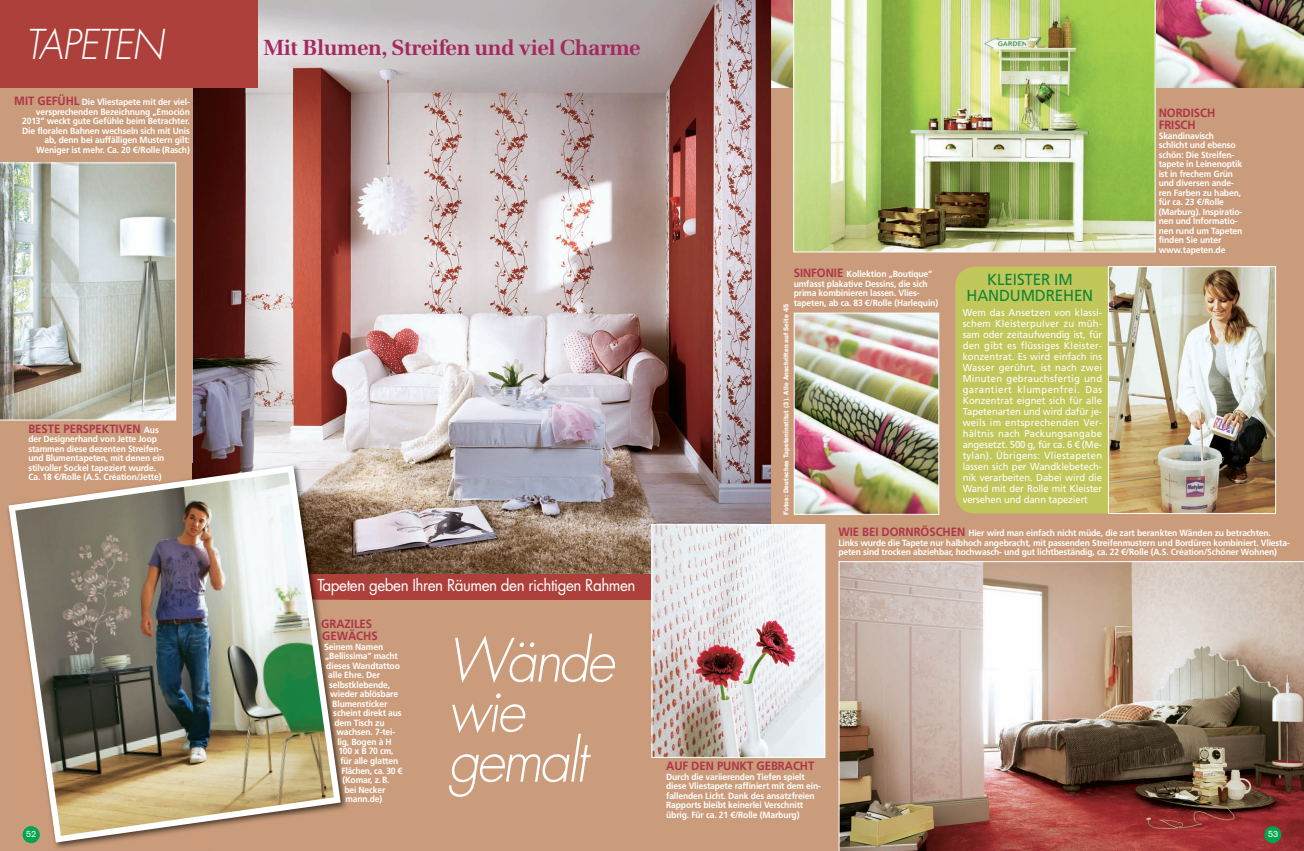
<style>
.page{position:relative;width:1304px;height:851px;background:#fff}
.page>*{position:absolute;margin:0;border:0;box-sizing:border-box;transform-origin:0 0}
.t1{font:italic 300 58px/50px "Futura LT";letter-spacing:-.05em;color:#fff;scale:.95 1}
.t2{font:italic 300 40px "Futura LT";letter-spacing:-.025em;color:#fff;scale:.95 1}
.t3{font:700 21.5px "Emona";letter-spacing:-.02em;color:#a5285f}
.t4{font:16px "Futura LT";letter-spacing:-.03em;color:#fff;scale:.95 1}
.t5{font:16px/16px "Frutiger LT";letter-spacing:-.01em;color:#118637;text-align:center;scale:.95 1}
.t6{font:700 12px/12px "Frutiger LT";letter-spacing:-.005em;color:#ae3549;scale:.95 1}
.t7{font:10px/11px "Frutiger LT";letter-spacing:-.01em;color:#fff;text-align:justify;scale:.95 1}
.t8{font:700 9px/9.5px "Frutiger LT";letter-spacing:-.015em;color:#fff;scale:.95 1}
.t9{font:9px "Basic Commercial LT";color:#fff}
.t10{font:600 7px "Franklin Gothic LT";color:#fff}
.s1{font-size:12px;color:#ae3549}
.s2{font-size:9px;color:#fff}
</style>
<div class="page">
<div style="left:0;top:88px;width:1304px;height:762px;background:#ca9c7b"></div>
<img style="left:771px;top:0;width:22px;height:88px">
<img style="left:839px;top:561px;width:465px;height:289px">
<img style="left:1156px;top:0;width:148px;height:88px">
<div style="left:190px;top:574px;width:584px;height:25px;background:#ad403a"></div>
<img style="left:193px;top:0;width:578px;height:574px">
<div style="left:0;top:0;width:258px;height:88px;background:#ad403a"></div>
<div style="left:1264px;top:826px;width:17px;height:17px;background:#00a54f;border-radius:50%"></div>
<div style="left:955px;top:266px;width:321px;height:247px;background:#c1c75b;border-radius:20px"></div>
<img style="left:793px;top:0;width:363px;height:252px">
<img style="left:341px;top:599px;width:8px;height:211px">
<img style="left:193px;top:463px;width:156px;height:111px">
<img style="left:9px;top:465px;width:332px;height:377px">
<svg style="left:0;top:162px;width:176px;height:258px;background:#b7bbb3"></svg>
<img style="left:651px;top:524px;width:174px;height:233px">
<img style="left:1108px;top:266px;width:168px;height:248px">
<img style="left:794px;top:312px;width:145px;height:202px">
<h2 class="t2" style="left:26px;top:25px;width:147px">TAPETEN</h2>
<h3 class="t3" style="left:264px;top:40px;width:379px">Mit Blumen, Streifen und viel Charme</h3>
<p class="t8" style="left:14px;top:98px;width:186px;text-align:right"><span class="s1">MIT GEFÜHL</span> Die Vliestapete mit der viel&shy;versprechenden Bezeichnung „Emoción 2013“ weckt gute Gefühle beim Betrachter.<br>Die floralen Bahnen wechseln sich mit Unis ab, denn bei auffälligen Mustern gilt:<br>Weniger ist mehr. Ca. 20 €/Rolle (Rasch)</p>
<h3 class="t6" style="left:28px;top:423px;width:139px">BESTE PERSPEKTIVEN <span class="s2">Aus</span></h3>
<p class="t8" style="left:28px;top:435px;width:145px">der Designerhand von Jette Joop stammen diese dezenten Streifen&shy;und Blumentapeten, mit denen ein stilvoller Sockel tapeziert wurde.<br>Ca. 18 €/Rolle (A.S. Création/Jette)</p>
<h3 class="t4" style="left:317px;top:578px;width:336px">Tapeten geben Ihren Räumen den richtigen Rahmen</h3>
<h3 class="t6" style="left:321px;top:619px;width:61px">GRAZILES<br>GEWÄCHS</h3>
<p class="t8" style="left:324px;top:642px;width:64px">Seinem Namen</p>
<p class="t8" style="left:325px;top:652px;width:78px">„Bellissima“ macht</p>
<p class="t8" style="left:326px;top:661px;width:79px">dieses Wandtattoo</p>
<p class="t8" style="left:328px;top:671px;width:56px">alle Ehre. Der</p>
<p class="t8" style="left:329px;top:680px;width:66px">selbstklebende,</p>
<p class="t8" style="left:330px;top:690px;width:73px">wieder ablösbare</p>
<p class="t8" style="left:332px;top:699px;width:59px">Blumensticker</p>
<p class="t8" style="left:333px;top:709px;width:74px">scheint direkt aus</p>
<p class="t8" style="left:334px;top:718px;width:55px">dem Tisch zu</p>
<p class="t8" style="left:336px;top:728px;width:64px">wachsen. 7-tei-</p>
<p class="t8" style="left:337px;top:737px;width:59px">lig, Bogen à H</p>
<p class="t8" style="left:338px;top:747px;width:60px">100 x B 70 cm,</p>
<p class="t8" style="left:340px;top:756px;width:63px">für alle glatten</p>
<p class="t8" style="left:341px;top:766px;width:66px">Flächen, ca. 30 €</p>
<p class="t8" style="left:342px;top:775px;width:51px">(Komar, z. B.</p>
<p class="t8" style="left:344px;top:785px;width:45px">bei Necker</p>
<p class="t8" style="left:345px;top:794px;width:41px">mann.de)</p>
<h1 class="t1" style="left:448px;top:639px;width:177px">Wände wie gemalt</h1>
<p class="t8" style="left:794px;top:270px;width:154px"><span class="s1">SINFONIE</span> Kollektion „Boutique“ umfasst plakative Dessins, die sich prima kombinieren lassen. Vlies&shy;tapeten, ab ca. 83 €/Rolle (Harlequin)</p>
<p class="t10" style="left:784px;top:514px;width:212px;rotate:-90deg">Fotos: Deutsches Tapeteninstitut (3). Alle Anschriften auf Seite 45</p>
<h3 class="t5" style="left:967px;top:272px;width:135px">KLEISTER IM<br>HANDUMDREHEN</h3>
<p class="t7" style="left:963px;top:308px;width:148px">Wem das Ansetzen von klassi&shy;schem Kleisterpulver zu müh&shy;sam oder zeitaufwendig ist, für den gibt es flüssiges Kleister&shy;konzentrat. Es wird einfach ins Wasser gerührt, ist nach zwei Minuten gebrauchsfertig und garantiert klumpenfrei. Das Konzentrat eignet sich für alle Tapetenarten und wird dafür je&shy;weils im entsprechenden Ver&shy;hältnis nach Packungsangabe angesetzt. 500 g, für ca. 6 € (Me&shy;tylan). Übrigens: Vliestapeten lassen sich per Wandklebetech&shy;nik verarbeiten. Dabei wird die Wand mit der Rolle mit Kleister versehen und dann tapeziert</p>
<h3 class="t6" style="left:1159px;top:108px;width:61px">NORDISCH<br>FRISCH</h3>
<p class="t8" style="left:1159px;top:131px;width:90px">Skandinavisch schlicht und ebenso schön: Die Streifen&shy;tapete in Leinenoptik ist in frechem Grün und diversen ande&shy;ren Farben zu haben, für ca. 23 €/Rolle (Marburg). Inspiratio&shy;nen und Informatio&shy;nen rund um Tapeten finden Sie unter www.tapeten.de</p>
<p class="t8" style="left:838px;top:529px;width:477px"><span class="s1">WIE BEI DORNRÖSCHEN</span> Hier wird man einfach nicht müde, die zart berankten Wänden zu betrachten.<br>Links wurde die Tapete nur halbhoch angebracht, mit passenden Streifenmustern und Bordüren kombiniert. Vliesta&shy;peten sind trocken abziehbar, hochwasch- und gut lichtbeständig, ca. 22 €/Rolle (A.S. Création/Schöner Wohnen)</p>
<h3 class="t6" style="left:666px;top:760px;width:158px">AUF DEN PUNKT GEBRACHT</h3>
<p class="t8" style="left:666px;top:772px;width:164px">Durch die variierenden Tiefen spielt diese Vliestapete raffiniert mit dem ein&shy;fallenden Licht. Dank des ansatzfreien Rapports bleibt keinerlei Verschnitt übrig. Für ca. 21 €/Rolle (Marburg)</p>
<p class="t9" style="left:26px;top:830px;width:12px">52</p>
<p class="t9" style="left:1268px;top:830px;width:12px">53</p>
</div>
